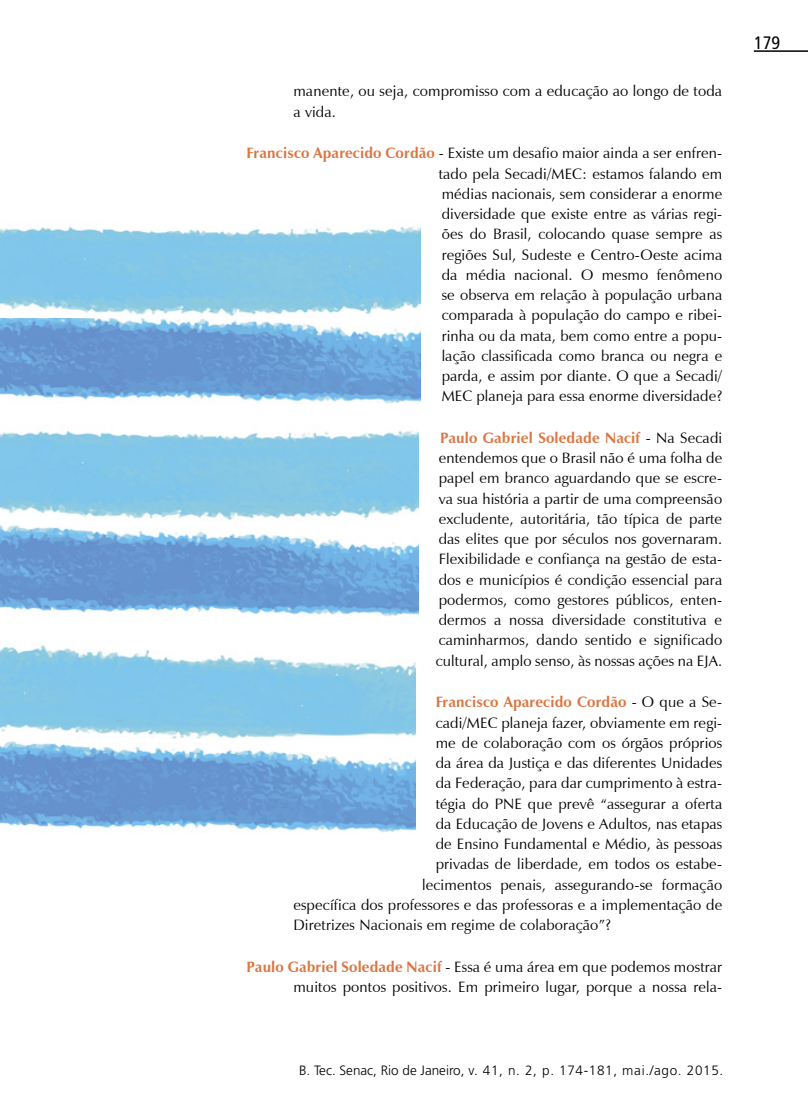
<style>
.page{position:relative;width:808px;height:1106px;background:#fff}
.page>*{position:absolute;margin:0;border:0;box-sizing:border-box;transform-origin:0 0}
.t1{font:condensed 18px "Frutiger";color:#000}
.t2{font:15px/20.2px "Zapf Humanist 601 BT";letter-spacing:.01em;color:#000}
.t3{font:700 15px "Zapf Humanist 601 BT";letter-spacing:.01em;color:#db7642}
.t4{font:300 13.5px "Frutiger";color:#000}
.s1{font-weight:700;color:#db7642}
.s2{font-weight:400;color:#000}
</style>
<div class="page">
<hr style="left:754px;top:50px;width:54px;height:2px;background:#000">
<img style="left:0;top:738px;width:415px;height:95px">
<img style="left:0;top:645px;width:415px;height:93px">
<img style="left:0;top:525px;width:418px;height:92px">
<img style="left:0;top:430px;width:418px;height:90px">
<img style="left:0;top:318px;width:421px;height:85px">
<img style="left:0;top:226px;width:421px;height:90px">
<p class="t2" style="left:293px;top:81px;width:430px">manente, ou seja, compromisso com a educação ao longo de toda a vida.</p>
<p class="t2" style="left:439px;top:143px;width:285px;text-align:justify;text-indent:-192px"><span class="s1">Francisco Aparecido Cordão</span> - Existe um desafio maior ainda a ser enfren&shy;tado pela Secadi/MEC: estamos falando em médias nacionais, sem considerar a enorme diversidade que existe entre as várias regi&shy;ões do Brasil, colocando quase sempre as regiões Sul, Sudeste e Centro-Oeste acima da média nacional. O mesmo fenômeno se observa em relação à população urbana comparada à população do campo e ribei&shy;rinha ou da mata, bem como entre a popu&shy;lação classificada como branca ou negra e parda, e assim por diante. O que a Secadi/ MEC planeja para essa enorme diversidade?</p>
<p class="t2" style="left:436px;top:427px;width:288px;text-align:center"><span class="s1">Paulo Gabriel Soledade Nacif</span> - Na Secadi entendemos que o Brasil não é uma folha de papel em branco aguardando que se escre&shy;va sua história a partir de uma compreensão excludente, autoritária, tão típica de parte das elites que por séculos nos governaram.<br>Flexibilidade e confiança na gestão de esta&shy;dos e municípios é condição essencial para podermos, como gestores públicos, enten&shy;dermos a nossa diversidade constitutiva e caminharmos, dando sentido e significado cultural, amplo senso, às nossas ações na EJA.</p>
<p class="t3" style="left:436px;top:693px;width:288px">Francisco Aparecido Cordão <span class="s2">- O que a Se-</span></p>
<p class="t2" style="left:436px;top:712px;width:288px">cadi/MEC planeja fazer, obviamente em regi-</p>
<p class="t2" style="left:436px;top:732px;width:288px">me de colaboração com os órgãos próprios</p>
<p class="t2" style="left:436px;top:752px;width:288px">da área da Justiça e das diferentes Unidades</p>
<p class="t2" style="left:436px;top:773px;width:288px">da Federação, para dar cumprimento à estra-</p>
<p class="t2" style="left:436px;top:793px;width:288px">tégia do PNE que prevê “assegurar a oferta</p>
<p class="t2" style="left:436px;top:813px;width:288px">da Educação de Jovens e Adultos, nas etapas</p>
<p class="t2" style="left:436px;top:833px;width:288px">de Ensino Fundamental e Médio, às pessoas</p>
<p class="t2" style="left:436px;top:854px;width:288px">privadas de liberdade, em todos os estabe-</p>
<p class="t2" style="left:422px;top:874px;width:302px">lecimentos penais, assegurando-se formação</p>
<p class="t2" style="left:293px;top:894px;width:430px">específica dos professores e das professoras e a implementação de</p>
<p class="t2" style="left:293px;top:914px;width:319px">Diretrizes Nacionais em regime de colaboração”?</p>
<p class="t2" style="left:247px;top:956px;width:477px;text-align:right"><span class="s1">Paulo Gabriel Soledade Nacif</span> - Essa é uma área em que podemos mostrar muitos pontos positivos. Em primeiro lugar, porque a nossa rela-</p>
<p class="t4" style="left:299px;top:1062px;width:426px">B. Tec. Senac, Rio de Janeiro, v. 41, n. 2, p. 174-181, mai./ago. 2015.</p>
<p class="t1" style="left:754px;top:33px;width:27px">179</p>
</div>
